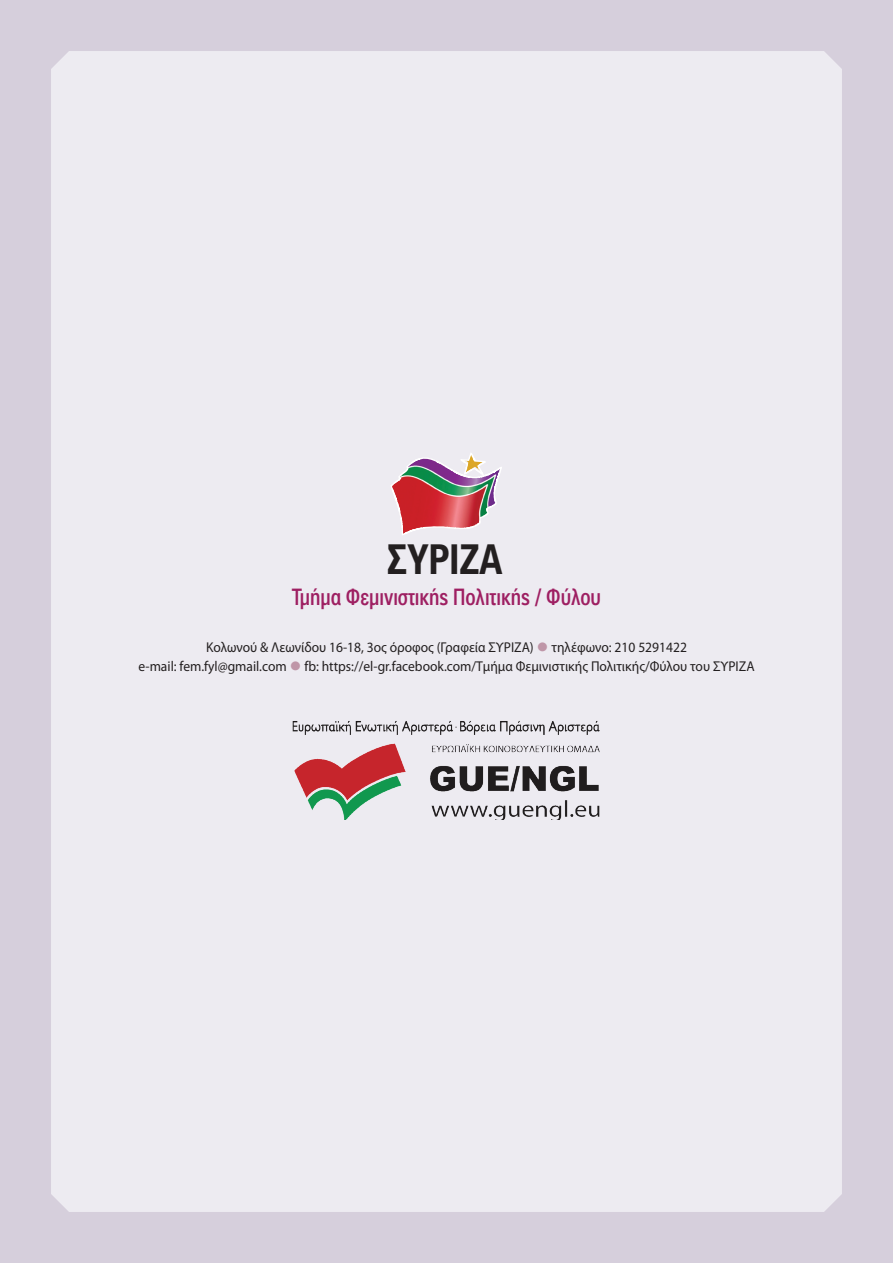
<style>
.page{position:relative;width:893px;height:1263px;background:#d6cfdc}
.page>*{position:absolute;margin:0;border:0;box-sizing:border-box;transform-origin:0 0}
.t1{font:700 41.25px "PF Paperback";letter-spacing:-.005em;color:#231f20;scale:.89 1}
.t2{font:500 22.8px "PF Paperback";letter-spacing:-.005em;color:#9e1f62;scale:.85 1}
.t3{font:14.25px/19.5px "Myriad Pro";color:#231f20;text-align:center;scale:.95 1}
.s1{font-family:"PF Agora Sans Pro";color:#bf96a8}
</style>
<div class="page">
<div style="left:51px;top:51px;width:791px;height:1161px;background:#edebf1"></div>
<svg style="left:390px;top:451px;width:113px;height:85px;background:#c6959a"></svg>
<img style="left:284px;top:713px;width:325px;height:106px">
<h1 class="t1" style="left:387px;top:533px;width:131px">ΣΥΡΙΖΑ</h1>
<h2 class="t2" style="left:292px;top:583px;width:365px">Τμήμα Φεμινιστικής Πολιτικής / Φύλου</h2>
<p class="t3" style="left:138px;top:637px;width:650px">Κολωνού &amp; Λεωνίδου 16-18, 3ος όροφος (Γραφεία ΣΥΡΙΖΑ) <span class="s1">●</span> τηλέφωνο: 210 5291422<br>e-mail: fem.fyl@gmail.com <span class="s1">●</span> fb: https://el-gr.facebook.com/Τμήμα Φεμινιστικής Πολιτικής/Φύλου του ΣΥΡΙΖΑ</p>
</div>
